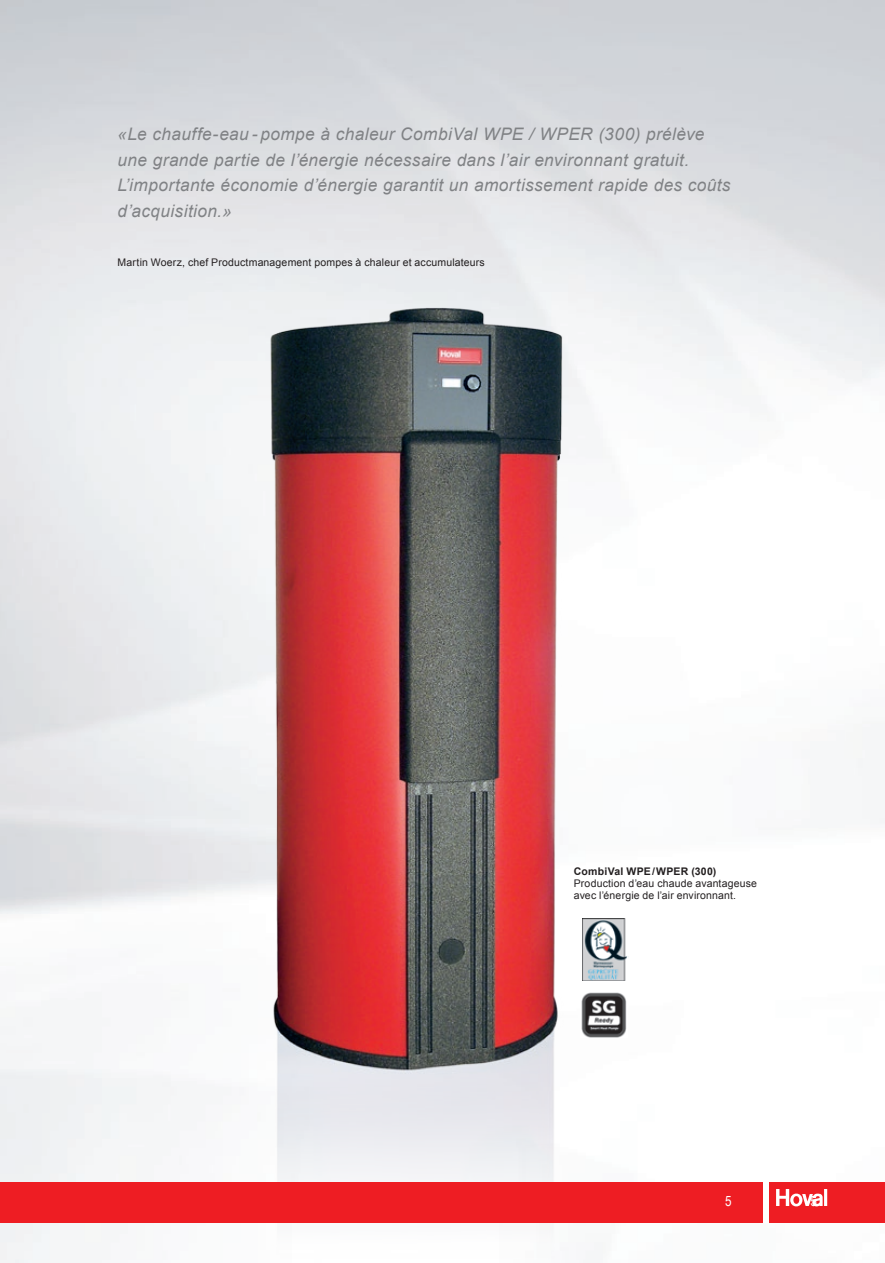
<style>
.page{position:relative;width:885px;height:1263px;background:#fff}
.page>*{position:absolute;margin:0;border:0;box-sizing:border-box;transform-origin:0 0}
.t1{font:italic 17.25px/25.5px "Arial";letter-spacing:.02em;color:#808285}
.t2{font:14.25px "Arial Narrow";color:#fff}
.t3{font:10.5px/12px "Arial";letter-spacing:.015em;color:#231f20}
.t4{font:700 10.5px "Arial";letter-spacing:.025em;color:#231f20}
</style>
<div class="page">
<img style="left:108px;top:281px;width:542px;height:982px">
<img style="left:582px;top:918px;width:46px;height:62px">
<img style="left:581px;top:992px;width:46px;height:45px">
<div style="left:769px;top:1182px;width:115px;height:41px;background:#ee1d23"></div>
<svg style="left:776px;top:1189px;width:51px;height:17px"></svg>
<div style="left:0;top:1182px;width:762px;height:41px;background:#ee1d23"></div>
<p class="t1" style="left:117px;top:122px;width:614px">«Le chauffe-eau - pompe à chaleur CombiVal WPE / WPER (300) prélève une grande partie de l’énergie nécessaire dans l’air environnant gratuit.<br>L’importante économie d’énergie garantit un amortissement rapide des coûts d’acquisition.»</p>
<p class="t3" style="left:117px;top:257px;width:369px">Martin Woerz, chef Productmanagement pompes à chaleur et accumulateurs</p>
<p class="t4" style="left:573px;top:864px;width:144px">CombiVal WPE/WPER (300)</p>
<p class="t3" style="left:573px;top:877px;width:185px">Production d’eau chaude avantageuse avec l’énergie de l’air environnant.</p>
<p class="t2" style="left:725px;top:1193px;width:8px">5</p>
<p class="t2" style="left:810px;top:1193px;width:8px">5</p>
</div>
